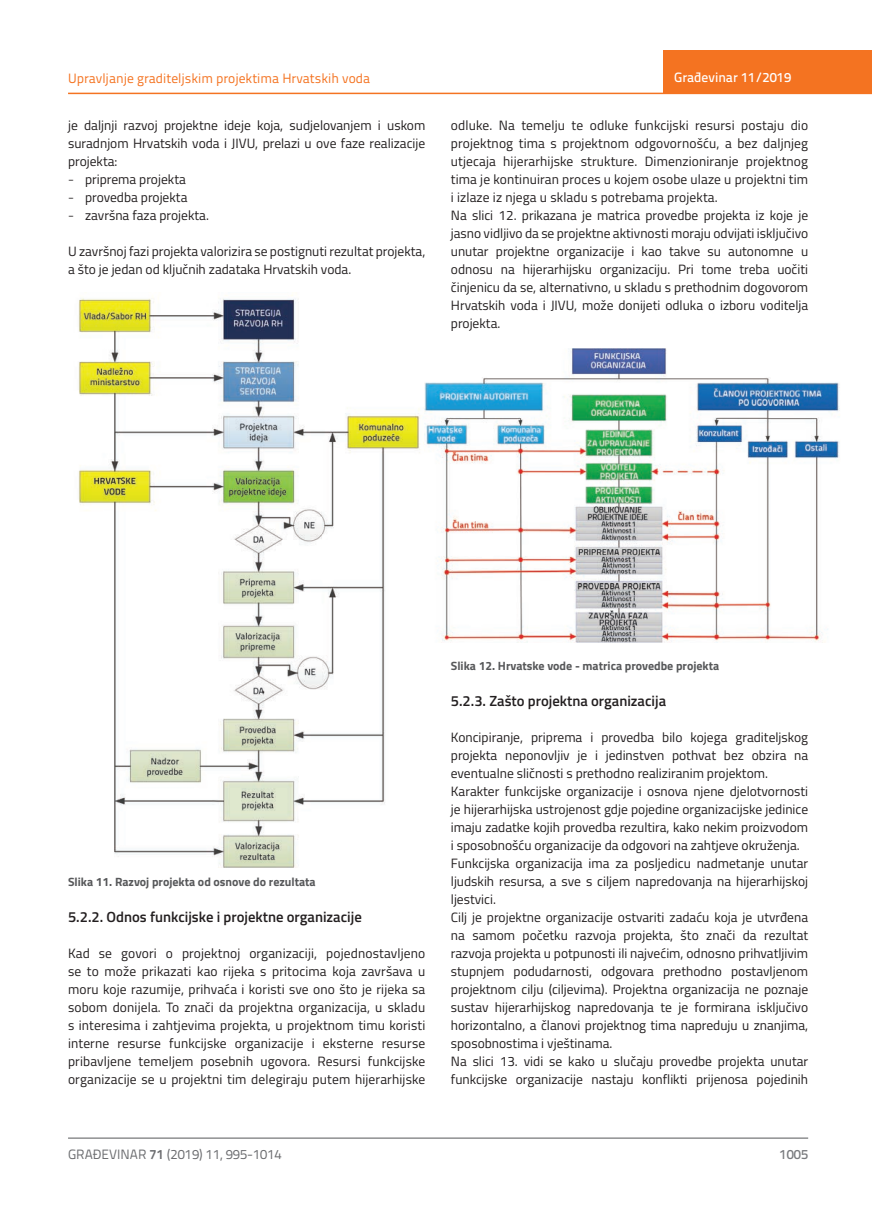
<style>
.page{position:relative;width:872px;height:1212px;background:#fff}
.page>*{position:absolute;margin:0;border:0;box-sizing:border-box;transform-origin:0 0}
.t1{font:600 14.7px "Titillium";color:#231f20}
.t2{font:13.5px/18px "Titillium";color:#231f20}
.t3{font:13.5px "Titillium Text 22 L";color:#f47321}
.t4{font:13.5px "Titillium Text 22 L";color:#6c6d70}
.t5{font:500 13.5px "Titillium Text 22 L";color:#fff}
.t6{font:500 13.5px "Titillium Text 22 L";color:#787a7d}
.t7{font:700 12px "Titillium";color:#57585a}
.s1{font-family:"Titillium Text 22 L";font-weight:300}
.s2{font-weight:700}
</style>
<div class="page">
<hr style="left:68px;top:93px;width:804px;height:1px;background:#f47321">
<div style="left:663px;top:50px;width:209px;height:44px;background:#f47321"></div>
<hr style="left:68px;top:1138px;width:740px;height:1px;background:#57585a">
<img style="left:78px;top:295px;width:346px;height:573px">
<img style="left:424px;top:349px;width:416px;height:294px">
<p class="t3" style="left:68px;top:68px;width:304px">Upravljanje graditeljskim projektima Hrvatskih voda</p>
<p class="t2" style="left:68px;top:115px;width:359px;text-align:justify">je daljnji razvoj projektne ideje koja, sudjelovanjem i uskom suradnjom Hrvatskih voda i JIVU, prelazi u ove faze realizacije projekta:</p>
<p class="t2" style="left:68px;top:169px;width:119px"><span class="s1">-</span> priprema projekta</p>
<p class="t2" style="left:68px;top:187px;width:121px"><span class="s1">-</span> provedba projekta</p>
<p class="t2" style="left:68px;top:205px;width:142px"><span class="s1">-</span> završna faza projekta.</p>
<p class="t2" style="left:68px;top:241px;width:359px">U završnoj fazi projekta valorizira se postignuti rezultat projekta, a što je jedan od ključnih zadataka Hrvatskih voda.</p>
<p class="t5" style="left:674px;top:67px;width:118px">Građevinar 11/2019</p>
<p class="t2" style="left:451px;top:115px;width:359px">odluke. Na temelju te odluke funkcijski resursi postaju dio projektnog tima s projektnom odgovornošću, a bez daljnjeg utjecaja hijerarhijske strukture. Dimenzioniranje projektnog tima je kontinuiran proces u kojem osobe ulaze u projektni tim i izlaze iz njega u skladu s potrebama projekta.<br>Na slici 12. prikazana je matrica provedbe projekta iz koje je jasno vidljivo da se projektne aktivnosti moraju odvijati isključivo unutar projektne organizacije i kao takve su autonomne u odnosu na hijerarhijsku organizaciju. Pri tome treba uočiti činjenicu da se, alternativno, u skladu s prethodnim dogovorom Hrvatskih voda i JIVU, može donijeti odluka o izboru voditelja projekta.</p>
<p class="t7" style="left:68px;top:873px;width:249px">Slika 11. Razvoj projekta od osnove do rezultata</p>
<p class="t1" style="left:68px;top:906px;width:295px">5.2.2. Odnos funkcijske i projektne organizacije</p>
<p class="t2" style="left:68px;top:944px;width:359px;text-align:justify">Kad se govori o projektnoj organizaciji, pojednostavljeno se to može prikazati kao rijeka s pritocima koja završava u moru koje razumije, prihvaća i koristi sve ono što je rijeka sa sobom donijela. To znači da projektna organizacija, u skladu s interesima i zahtjevima projekta, u projektnom timu koristi interne resurse funkcijske organizacije i eksterne resurse pribavljene temeljem posebnih ugovora. Resursi funkcijske organizacije se u projektni tim delegiraju putem hijerarhijske</p>
<p class="t7" style="left:451px;top:657px;width:270px">Slika 12. Hrvatske vode - matrica provedbe projekta</p>
<p class="t1" style="left:451px;top:690px;width:217px">5.2.3. Zašto projektna organizacija</p>
<p class="t2" style="left:451px;top:728px;width:359px">Koncipiranje, priprema i provedba bilo kojega graditeljskog projekta neponovljiv je i jedinstven pothvat bez obzira na eventualne sličnosti s prethodno realiziranim projektom.<br>Karakter funkcijske organizacije i osnova njene djelotvornosti je hijerarhijska ustrojenost gdje pojedine organizacijske jedinice imaju zadatke kojih provedba rezultira, kako nekim proizvodom i sposobnošću organizacije da odgovori na zahtjeve okruženja.<br>Funkcijska organizacija ima za posljedicu nadmetanje unutar ljudskih resursa, a sve s ciljem napredovanja na hijerarhijskoj ljestvici.<br>Cilj je projektne organizacije ostvariti zadaću koja je utvrđena na samom početku razvoja projekta, što znači da rezultat razvoja projekta u potpunosti ili najvećim, odnosno prihvatljivim stupnjem podudarnosti, odgovara prethodno postavljenom projektnom cilju (ciljevima). Projektna organizacija ne poznaje sustav hijerarhijskog napredovanja te je formirana isključivo horizontalno, a članovi projektnog tima napreduju u znanjima, sposobnostima i vještinama.<br>Na slici 13. vidi se kako u slučaju provedbe projekta unutar funkcijske organizacije nastaju konflikti prijenosa pojedinih</p>
<p class="t4" style="left:68px;top:1144px;width:215px">GRAĐEVINAR <span class="s2">71</span> (2019) 11, 995-1014</p>
<p class="t6" style="left:779px;top:1144px;width:30px">1005</p>
</div>
